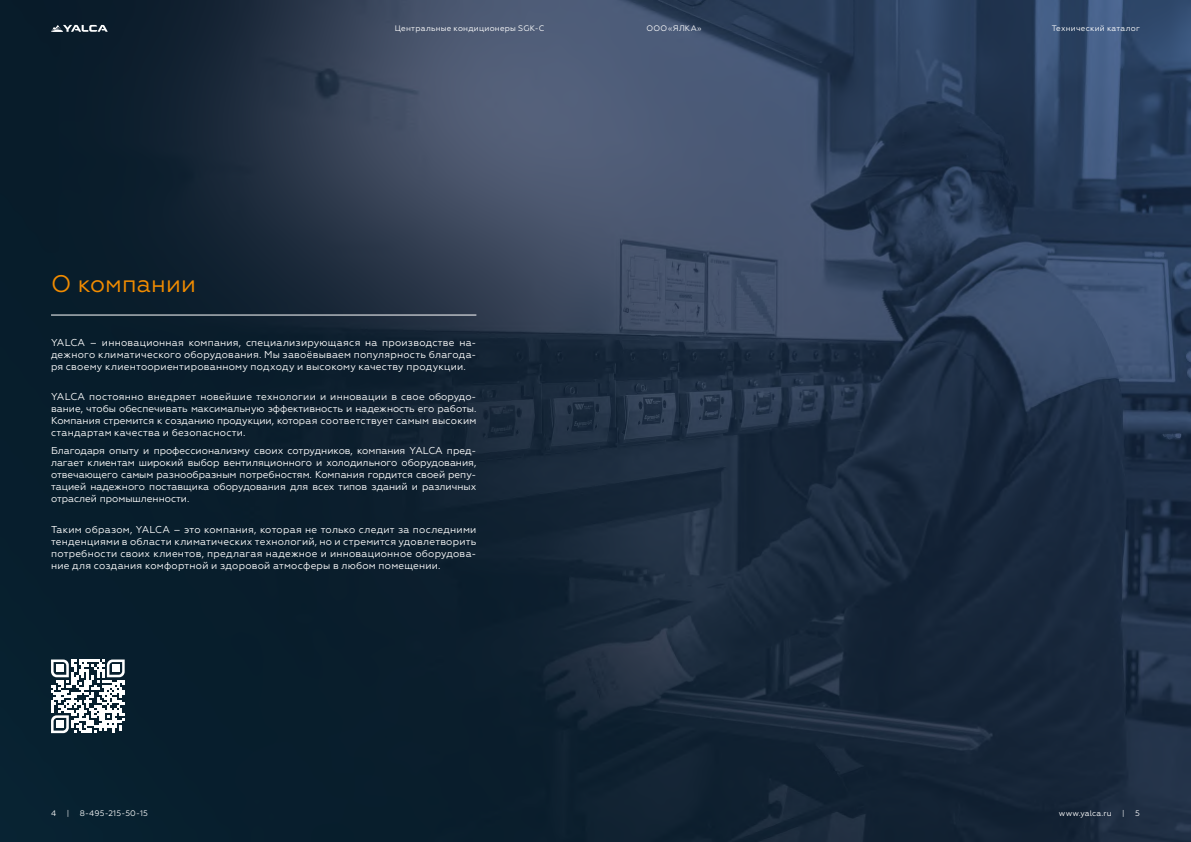
<style>
.page{position:relative;width:1191px;height:842px;background:#fff}
.page>*{position:absolute;margin:0;border:0;box-sizing:border-box;transform-origin:0 0}
.t1{font:24px "Geometria";letter-spacing:.005em;color:#f28c00}
.t2{font:10px/12px "Geometria";letter-spacing:.02em;color:#fff;text-align:justify}
.t3{font:8px "Geometria";letter-spacing:.03em;color:#fff}
</style>
<div class="page">
<img style="left:0;top:0;width:1191px;height:842px">
<hr style="left:51px;top:315px;width:425px;height:1px;background:#fff">
<svg style="left:51px;top:25px;width:57px;height:7px"></svg>
<svg style="left:51px;top:659px;width:74px;height:74px"></svg>
<div style="left:56px;top:665px;width:8px;height:7px;background:#fff"></div>
<div style="left:112px;top:665px;width:8px;height:7px;background:#fff"></div>
<div style="left:56px;top:720px;width:8px;height:8px;background:#fff"></div>
<h1 class="t1" style="left:51px;top:270px;width:146px">О компании</h1>
<p class="t3" style="left:395px;top:24px;width:151px">Центральные кондиционеры SGK-C</p>
<p class="t3" style="left:646px;top:24px;width:57px">ООО«ЯЛКА»</p>
<p class="t3" style="left:1051px;top:24px;width:90px">Технический каталог</p>
<p class="t2" style="left:51px;top:336px;width:427px">YALCA – инновационная компания, специализирующаяся на производстве на&shy;дежного климатического оборудования. Мы завоёвываем популярность благода&shy;ря своему клиентоориентированному подходу и высокому качеству продукции.</p>
<p class="t2" style="left:51px;top:391px;width:427px">YALCA постоянно внедряет новейшие технологии и инновации в свое оборудо&shy;вание, чтобы обеспечивать максимальную эффективность и надежность его работы.<br>Компания стремится к созданию продукции, которая соответствует самым высоким стандартам качества и безопасности.</p>
<p class="t2" style="left:51px;top:445px;width:427px">Благодаря опыту и профессионализму своих сотрудников, компания YALCA пред&shy;лагает клиентам широкий выбор вентиляционного и холодильного оборудования, отвечающего самым разнообразным потребностям. Компания гордится своей репу&shy;тацией надежного поставщика оборудования для всех типов зданий и различных отраслей промышленности.</p>
<p class="t2" style="left:51px;top:523px;width:427px">Таким образом, YALCA – это компания, которая не только следит за последними тенденциями в области климатических технологий, но и стремится удовлетворить потребности своих клиентов, предлагая надежное и инновационное оборудова&shy;ние для создания комфортной и здоровой атмосферы в любом помещении.</p>
<p class="t3" style="left:51px;top:808px;width:7px">4</p>
<p class="t3" style="left:67px;top:808px;width:4px">|</p>
<p class="t3" style="left:80px;top:808px;width:70px">8-495-215-50-15</p>
<p class="t3" style="left:1058px;top:808px;width:54px">www.yalca.ru</p>
<p class="t3" style="left:1122px;top:808px;width:4px">|</p>
<p class="t3" style="left:1135px;top:808px;width:6px">5</p>
</div>
